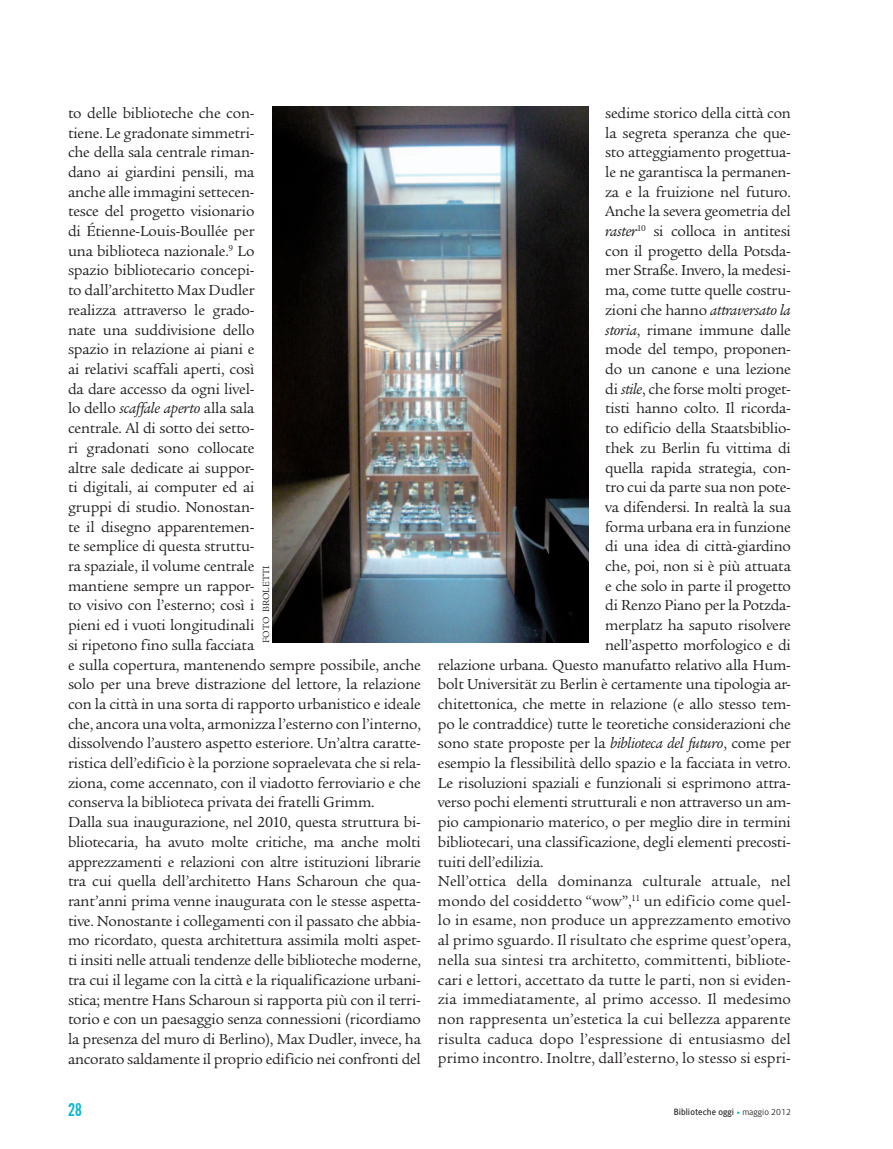
<style>
.page{position:relative;width:893px;height:1149px;background:#fff}
.page>*{position:absolute;margin:0;border:0;box-sizing:border-box;transform-origin:0 0}
.t1{font:18px "Alternate Gothic No 2 BT";color:#00b7ce}
.t2{font:15.75px/19.6px "Legacy Ser ITC";letter-spacing:-.015em;color:#231f20}
.t3{font:italic 15.75px "Legacy Ser ITC";letter-spacing:-.015em;color:#231f20}
.t4{font:9.75px "Legacy Ser ITC";color:#231f20}
.t5{font:9px "Alber";color:#231f20}
.s1{font-style:italic}
.s2{font-style:normal}
.s3{font-weight:700;font-style:italic;color:#00b7ce}
.s4{font-weight:300}
</style>
<div class="page">
<img style="left:273px;top:106px;width:315px;height:536px">
<p class="t2" style="left:68px;top:103px;width:354px">to delle biblioteche che con-<br>tiene. Le gradonate simmetri-<br>che della sala centrale riman-<br>dano ai giardini pensili, ma<br>anche alle immagini settecen-<br>tesce del progetto visionario<br>di Étienne-Louis-Boullée per<br>una biblioteca nazionale.<sup>9</sup> Lo<br>spazio bibliotecario concepi-<br>to dall’architetto Max Dudler<br>realizza attraverso le grado-<br>nate una suddivisione dello<br>spazio in relazione ai piani e<br>ai relativi scaffali aperti, così<br>da dare accesso da ogni livel-<br>lo dello <span class="s1">scaffale aperto</span> alla sala<br>centrale. Al di sotto dei setto-<br>ri gradonati sono collocate<br>altre sale dedicate ai suppor-<br>ti digitali, ai computer ed ai<br>gruppi di studio. Nonostan-<br>te il disegno apparentemen-<br>te semplice di questa struttu-<br>ra spaziale, il volume centrale<br>mantiene sempre un rappor-<br>to visivo con l’esterno; così i<br>pieni ed i vuoti longitudinali<br>si ripetono fino sulla facciata<br>e sulla copertura, mantenendo sempre possibile, anche solo per una breve distrazione del lettore, la relazione con la città in una sorta di rapporto urbanistico e ideale che, ancora una volta, armonizza l’esterno con l’interno, dissolvendo l’austero aspetto esteriore. Un’altra caratte&shy;ristica dell’edificio è la porzione sopraelevata che si rela&shy;ziona, come accennato, con il viadotto ferroviario e che conserva la biblioteca privata dei fratelli Grimm.<br>Dalla sua inaugurazione, nel 2010, questa struttura bi&shy;bliotecaria, ha avuto molte critiche, ma anche molti apprezzamenti e relazioni con altre istituzioni librarie tra cui quella dell’architetto Hans Scharoun che qua&shy;rant’anni prima venne inaugurata con le stesse aspetta&shy;tive. Nonostante i collegamenti con il passato che abbia&shy;mo ricordato, questa architettura assimila molti aspet&shy;ti insiti nelle attuali tendenze delle biblioteche moderne, tra cui il legame con la città e la riqualificazione urbani&shy;stica; mentre Hans Scharoun si rapporta più con il terri&shy;torio e con un paesaggio senza connessioni (ricordiamo la presenza del muro di Berlino), Max Dudler, invece, ha ancorato saldamente il proprio edificio nei confronti del</p>
<p class="t4" style="left:261px;top:642px;width:78px;rotate:-90deg">foto broletti</p>
<p class="t2" style="left:605px;top:103px;width:187px">sedime storico della città con</p>
<p class="t2" style="left:605px;top:123px;width:187px">la segreta speranza che que-</p>
<p class="t2" style="left:605px;top:143px;width:187px">sto atteggiamento progettua-</p>
<p class="t2" style="left:605px;top:162px;width:187px">le ne garantisca la permanen-</p>
<p class="t2" style="left:605px;top:182px;width:187px">za e la fruizione nel futuro.</p>
<p class="t2" style="left:605px;top:202px;width:187px">Anche la severa geometria del</p>
<p class="t2" style="left:605px;top:221px;width:187px"><span class="s1">raster</span><sup>10</sup> si colloca in antitesi</p>
<p class="t2" style="left:605px;top:241px;width:187px">con il progetto della Potsda-</p>
<p class="t2" style="left:605px;top:261px;width:187px">mer Straße. Invero, la medesi-</p>
<p class="t2" style="left:605px;top:280px;width:187px">ma, come tutte quelle costru-</p>
<p class="t3" style="left:605px;top:301px;width:187px"><span class="s2">zioni che hanno</span> attraversato la</p>
<p class="t2" style="left:605px;top:320px;width:187px"><span class="s1">storia</span>, rimane immune dalle</p>
<p class="t2" style="left:605px;top:339px;width:187px">mode del tempo, proponen-</p>
<p class="t2" style="left:605px;top:359px;width:187px">do un canone e una lezione</p>
<p class="t2" style="left:605px;top:379px;width:187px">di <span class="s1">stile</span>, che forse molti proget-</p>
<p class="t2" style="left:605px;top:398px;width:187px">tisti hanno colto. Il ricorda-</p>
<p class="t2" style="left:605px;top:418px;width:187px">to edificio della Staatsbiblio-</p>
<p class="t2" style="left:605px;top:438px;width:187px">thek zu Berlin fu vittima di</p>
<p class="t2" style="left:605px;top:458px;width:187px">quella rapida strategia, con-</p>
<p class="t2" style="left:605px;top:477px;width:187px">tro cui da parte sua non pote-</p>
<p class="t2" style="left:605px;top:497px;width:187px">va difendersi. In realtà la sua</p>
<p class="t2" style="left:605px;top:517px;width:187px">forma urbana era in funzione</p>
<p class="t2" style="left:605px;top:536px;width:187px">di una idea di città-giardino</p>
<p class="t2" style="left:605px;top:556px;width:187px">che, poi, non si è più attuata</p>
<p class="t2" style="left:605px;top:576px;width:187px">e che solo in parte il progetto</p>
<p class="t2" style="left:605px;top:595px;width:187px">di Renzo Piano per la Potzda-</p>
<p class="t2" style="left:605px;top:615px;width:187px">merplatz ha saputo risolvere</p>
<p class="t2" style="left:605px;top:635px;width:187px">nell’aspetto morfologico e di</p>
<p class="t2" style="left:438px;top:654px;width:354px">relazione urbana. Questo manufatto relativo alla Hum-</p>
<p class="t2" style="left:438px;top:674px;width:354px">bolt Universität zu Berlin è certamente una tipologia ar-</p>
<p class="t2" style="left:438px;top:694px;width:354px">chitettonica, che mette in relazione (e allo stesso tem-</p>
<p class="t2" style="left:438px;top:713px;width:354px">po le contraddice) tutte le teoretiche considerazioni che</p>
<p class="t2" style="left:438px;top:733px;width:354px">sono state proposte per la <span class="s1">biblioteca del futuro</span>, come per</p>
<p class="t2" style="left:438px;top:753px;width:354px">esempio la flessibilità dello spazio e la facciata in vetro.</p>
<p class="t2" style="left:438px;top:773px;width:354px">Le risoluzioni spaziali e funzionali si esprimono attra-</p>
<p class="t2" style="left:438px;top:792px;width:354px">verso pochi elementi strutturali e non attraverso un am-</p>
<p class="t2" style="left:438px;top:812px;width:354px">pio campionario materico, o per meglio dire in termini</p>
<p class="t2" style="left:438px;top:832px;width:354px">bibliotecari, una classificazione, degli elementi precosti-</p>
<p class="t2" style="left:438px;top:851px;width:107px">tuiti dell’edilizia.</p>
<p class="t2" style="left:438px;top:871px;width:354px">Nell’ottica della dominanza culturale attuale, nel</p>
<p class="t2" style="left:438px;top:891px;width:354px">mondo del cosiddetto “wow”,<sup>11</sup> un edificio come quel-</p>
<p class="t2" style="left:438px;top:910px;width:354px">lo in esame, non produce un apprezzamento emotivo</p>
<p class="t2" style="left:438px;top:930px;width:354px">al primo sguardo. Il risultato che esprime quest’opera,</p>
<p class="t2" style="left:438px;top:949px;width:354px">nella sua sintesi tra architetto, committenti, bibliote-</p>
<p class="t2" style="left:438px;top:969px;width:354px">cari e lettori, accettato da tutte le parti, non si eviden-</p>
<p class="t2" style="left:438px;top:989px;width:354px">zia immediatamente, al primo accesso. Il medesimo</p>
<p class="t2" style="left:438px;top:1009px;width:354px">non rappresenta un’estetica la cui bellezza apparente</p>
<p class="t2" style="left:438px;top:1028px;width:354px">risulta caduca dopo l’espressione di entusiasmo del</p>
<p class="t2" style="left:438px;top:1048px;width:354px">primo incontro. Inoltre, dall’esterno, lo stesso si espri-</p>
<p class="t1" style="left:68px;top:1099px;width:15px">28</p>
<p class="t5" style="left:674px;top:1106px;width:119px">Biblioteche oggi <span class="s3">•</span> <span class="s4">maggio 2012</span></p>
</div>
